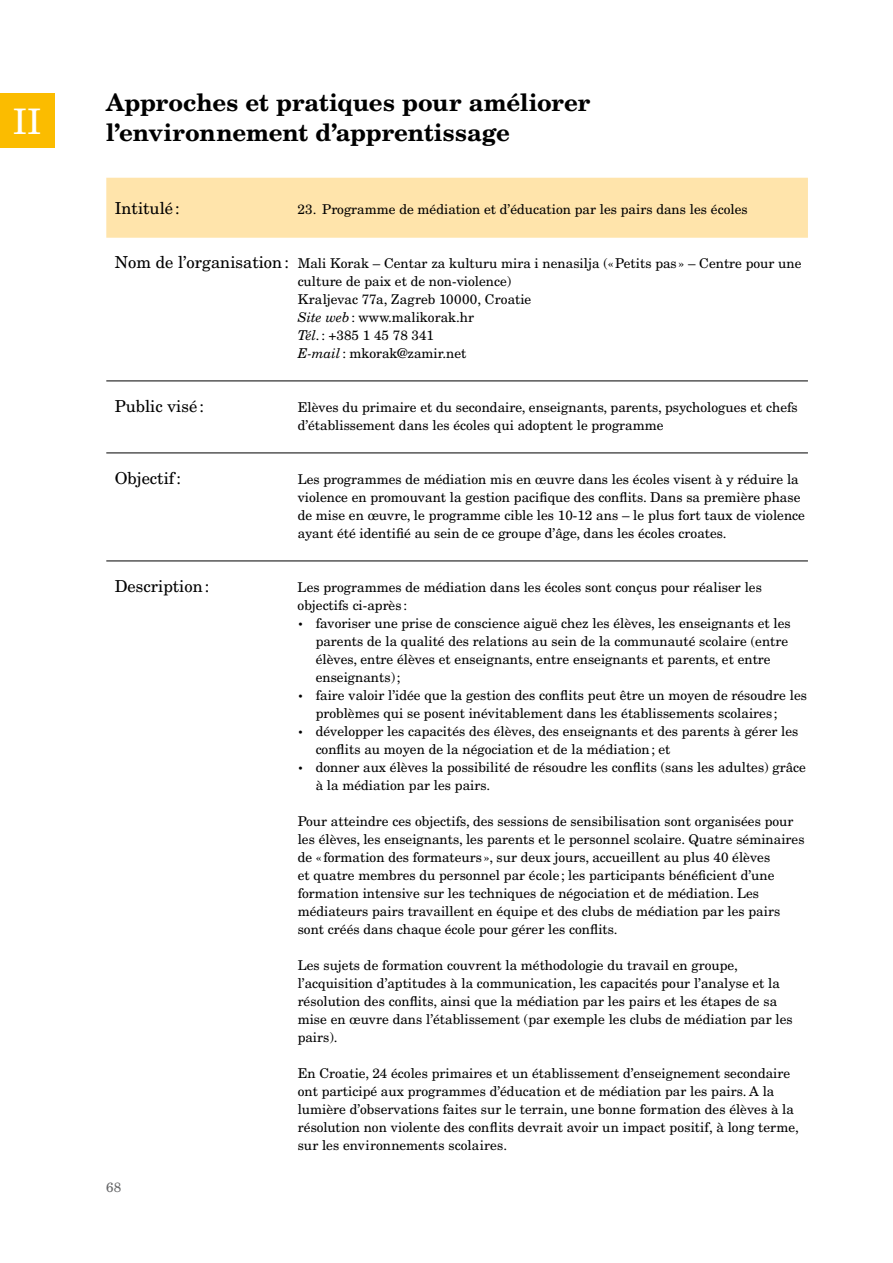
<style>
.page{position:relative;width:893px;height:1263px;background:#fff}
.page>*{position:absolute;margin:0;border:0;box-sizing:border-box;transform-origin:0 0}
.t1{font:35.25px "New Century Schlbk LT Std";color:#fff}
.t2{font:700 24px/30px "New Century Schlbk LT Std";letter-spacing:-.005em;color:#000}
.t3{font:16.5px "New Century Schlbk LT Std";color:#000}
.t4{font:13.5px/18px "New Century Schlbk LT Std";color:#000}
.t5{font:13.5px "New Century Schlbk LT Std";color:#646567}
.s1{font-size:16.5px}
.s2{font-style:italic}
.s3{font-size:22.5px}
</style>
<div class="page">
<div style="left:0;top:94px;width:54px;height:54px;background:#fbbc00"></div>
<div style="left:106px;top:178px;width:702px;height:60px;background:#ffe4ab"></div>
<hr style="left:106px;top:381px;width:702px;height:1px;background:#000">
<hr style="left:106px;top:453px;width:702px;height:1px;background:#000">
<hr style="left:106px;top:561px;width:702px;height:1px;background:#000">
<h1 class="t1" style="left:13px;top:100px;width:30px">II</h1>
<h2 class="t2" style="left:106px;top:87px;width:485px">Approches et pratiques pour améliorer l’environnement d’apprentissage</h2>
<p class="t3" style="left:115px;top:198px;width:67px">Intitulé:</p>
<p class="t4" style="left:298px;top:200px;width:451px">23. Programme de médiation et d’éducation par les pairs dans les écoles</p>
<p class="t4" style="left:298px;top:254px;width:505px;text-indent:-183px"><span class="s1">Nom de l’organisation:</span> Mali Korak – Centar za kulturu mira i nenasilja («Petits pas » – Centre pour une culture de paix et de non-violence)<br>Kraljevac 77a, Zagreb 10000, Croatie<br><span class="s2">Site web</span>: www.malikorak.hr<br><span class="s2">Tél.</span>: <span class="s2">+</span>385 1 45 78 341<br><span class="s2">E-mail</span>: mkorak@zamir.net</p>
<p class="t3" style="left:115px;top:396px;width:91px">Public visé :</p>
<p class="t4" style="left:298px;top:398px;width:502px">Elèves du primaire et du secondaire, enseignants, parents, psychologues et chefs d’établissement dans les écoles qui adoptent le programme</p>
<p class="t3" style="left:115px;top:468px;width:68px">Objectif:</p>
<p class="t4" style="left:298px;top:470px;width:509px">Les programmes de médiation mis en œuvre dans les écoles visent à y réduire la violence en promouvant la gestion pacifique des conflits. Dans sa première phase de mise en œuvre, le programme cible les 10-12 ans – le plus fort taux de violence ayant été identifié au sein de ce groupe d’âge, dans les écoles croates.</p>
<p class="t3" style="left:115px;top:576px;width:96px">Description:</p>
<p class="t4" style="left:298px;top:578px;width:466px">Les programmes de médiation dans les écoles sont conçus pour réaliser les</p>
<p class="t4" style="left:298px;top:596px;width:111px">objectifs ci-après :</p>
<p class="t4" style="left:298px;top:614px;width:495px"><span class="s3">∙</span> favoriser une prise de conscience aiguë chez les élèves, les enseignants et les</p>
<p class="t4" style="left:316px;top:632px;width:474px">parents de la qualité des relations au sein de la communauté scolaire (entre</p>
<p class="t4" style="left:316px;top:650px;width:457px">élèves, entre élèves et enseignants, entre enseignants et parents, et entre</p>
<p class="t4" style="left:316px;top:668px;width:86px">enseignants);</p>
<p class="t4" style="left:298px;top:686px;width:511px"><span class="s3">∙</span> faire valoir l’idée que la gestion des conflits peut être un moyen de résoudre les</p>
<p class="t4" style="left:316px;top:704px;width:464px">problèmes qui se posent inévitablement dans les établissements scolaires ;</p>
<p class="t4" style="left:298px;top:722px;width:502px"><span class="s3">∙</span> développer les capacités des élèves, des enseignants et des parents à gérer les</p>
<p class="t4" style="left:316px;top:740px;width:356px">conflits au moyen de la négociation et de la médiation; et</p>
<p class="t4" style="left:298px;top:758px;width:510px"><span class="s3">∙</span> donner aux élèves la possibilité de résoudre les conflits (sans les adultes) grâce</p>
<p class="t4" style="left:316px;top:776px;width:176px">à la médiation par les pairs.</p>
<p class="t4" style="left:298px;top:812px;width:508px">Pour atteindre ces objectifs, des sessions de sensibilisation sont organisées pour les élèves, les enseignants, les parents et le personnel scolaire. Quatre séminaires de « formation des formateurs », sur deux jours, accueillent au plus 40 élèves<br>et quatre membres du personnel par école; les participants bénéficient d’une formation intensive sur les techniques de négociation et de médiation. Les médiateurs pairs travaillent en équipe et des clubs de médiation par les pairs sont créés dans chaque école pour gérer les conflits.</p>
<p class="t4" style="left:298px;top:956px;width:496px">Les sujets de formation couvrent la méthodologie du travail en groupe, l’acquisition d’aptitudes à la communication, les capacités pour l’analyse et la résolution des conflits, ainsi que la médiation par les pairs et les étapes de sa mise en œuvre dans l’établissement (par exemple les clubs de médiation par les pairs).</p>
<p class="t4" style="left:298px;top:1064px;width:503px">En Croatie, 24 écoles primaires et un établissement d’enseignement secondaire ont participé aux programmes d’éducation et de médiation par les pairs. A la lumière d’observations faites sur le terrain, une bonne formation des élèves à la résolution non violente des conflits devrait avoir un impact positif, à long terme, sur les environnements scolaires.</p>
<p class="t5" style="left:106px;top:1179px;width:17px">68</p>
</div>
